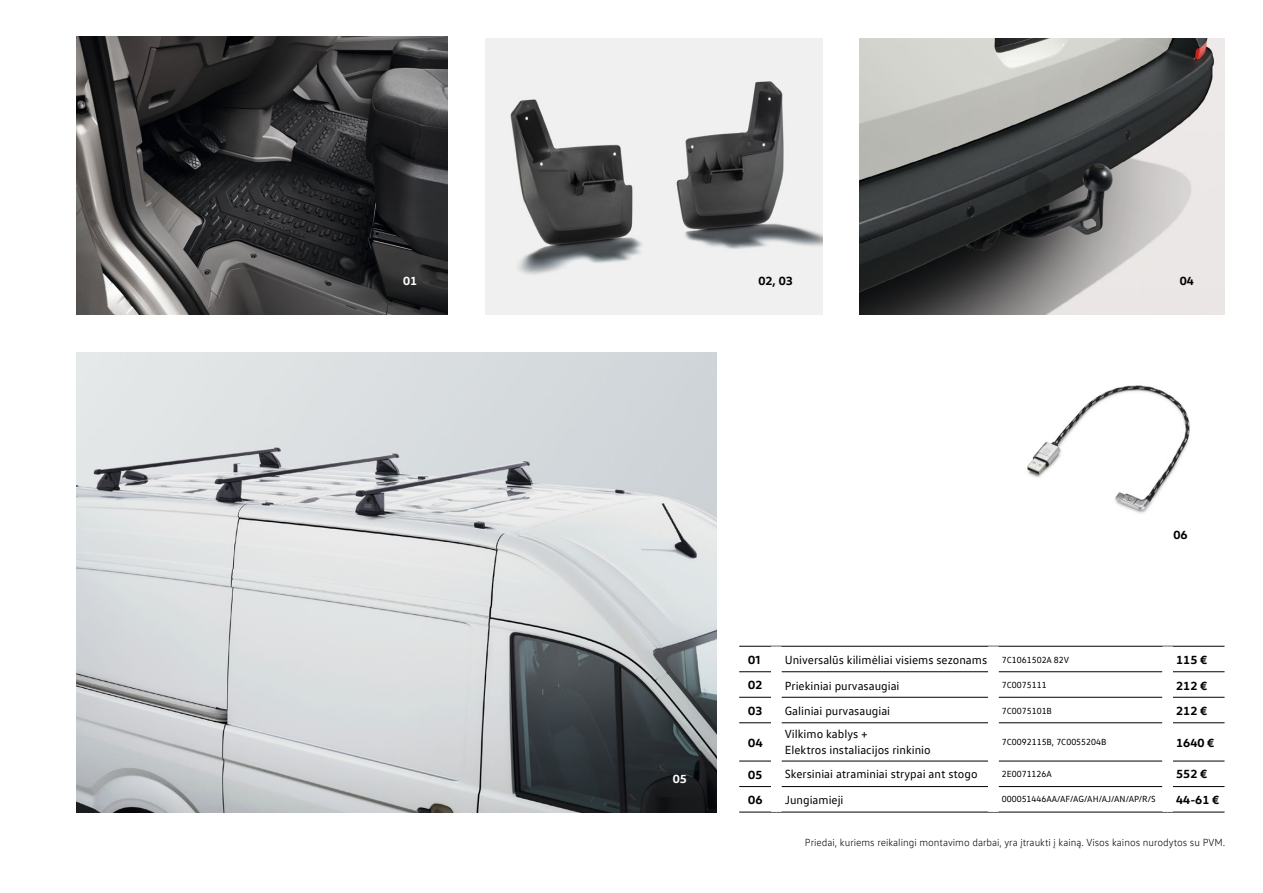
<style>
.page{position:relative;width:1263px;height:893px;background:#fff}
.page>*{position:absolute;margin:0;border:0;box-sizing:border-box;transform-origin:0 0}
.t1{font:12px/16.5px "VW Text";color:#000}
.t2{font:700 12px "VW Head";color:#000}
.t3{font:700 12px "VW Head";color:#fff}
.t4{font:300 10.5px "VW Text";color:#000}
.t5{font:9px "VW Text";color:#000}
.s1{font-size:9px}
</style>
<div class="page">
<img style="left:1027px;top:385px;width:163px;height:129px">
<hr style="left:1168px;top:646px;width:56px;height:1px;background:#000">
<hr style="left:1173px;top:671px;width:51px;height:1px;background:#000">
<hr style="left:739px;top:697px;width:32px;height:1px;background:#000">
<hr style="left:1173px;top:697px;width:51px;height:1px;background:#000">
<hr style="left:781px;top:697px;width:207px;height:1px;background:#000">
<hr style="left:999px;top:697px;width:163px;height:1px;background:#000">
<hr style="left:739px;top:722px;width:32px;height:1px;background:#000">
<hr style="left:781px;top:722px;width:207px;height:1px;background:#000">
<hr style="left:999px;top:722px;width:163px;height:1px;background:#000">
<hr style="left:1173px;top:722px;width:51px;height:1px;background:#000">
<hr style="left:739px;top:761px;width:32px;height:1px;background:#000">
<hr style="left:781px;top:761px;width:207px;height:1px;background:#000">
<hr style="left:999px;top:761px;width:163px;height:1px;background:#000">
<hr style="left:1173px;top:761px;width:51px;height:1px;background:#000">
<hr style="left:739px;top:786px;width:32px;height:1px;background:#000">
<hr style="left:781px;top:786px;width:207px;height:1px;background:#000">
<hr style="left:999px;top:786px;width:163px;height:1px;background:#000">
<hr style="left:1173px;top:786px;width:51px;height:1px;background:#000">
<hr style="left:739px;top:812px;width:37px;height:1px;background:#000">
<hr style="left:776px;top:812px;width:217px;height:1px;background:#000">
<hr style="left:993px;top:812px;width:175px;height:1px;background:#000">
<hr style="left:1168px;top:812px;width:56px;height:1px;background:#000">
<hr style="left:776px;top:646px;width:217px;height:1px;background:#000">
<hr style="left:993px;top:646px;width:175px;height:1px;background:#000">
<hr style="left:781px;top:671px;width:207px;height:1px;background:#000">
<hr style="left:999px;top:671px;width:163px;height:1px;background:#000">
<hr style="left:739px;top:646px;width:37px;height:1px;background:#000">
<hr style="left:739px;top:671px;width:32px;height:1px;background:#000">
<div style="left:771px;top:646px;width:10px;height:26px;background:#fff"></div>
<div style="left:988px;top:646px;width:11px;height:26px;background:#fff"></div>
<div style="left:1162px;top:646px;width:11px;height:26px;background:#fff"></div>
<img style="left:485px;top:38px;width:338px;height:277px">
<img style="left:77px;top:352px;width:639px;height:460px">
<img style="left:77px;top:37px;width:371px;height:278px">
<img style="left:860px;top:38px;width:365px;height:277px">
<p class="t3" style="left:403px;top:273px;width:16px">01</p>
<p class="t2" style="left:758px;top:273px;width:36px">02, 03</p>
<p class="t2" style="left:1180px;top:273px;width:16px">04</p>
<p class="t3" style="left:673px;top:770px;width:16px">05</p>
<p class="t2" style="left:1173px;top:527px;width:16px">06</p>
<p class="t2" style="left:748px;top:652px;width:14px">01</p>
<p class="t1" style="left:785px;top:651px;width:286px">Universalūs kilimėliai visiems sezonams <span class="s1">7C1061502A 82V</span></p>
<p class="t2" style="left:1176px;top:652px;width:33px">115 €</p>
<p class="t2" style="left:748px;top:677px;width:16px">02</p>
<p class="t1" style="left:785px;top:677px;width:116px">Priekiniai purvasaugiai</p>
<p class="t5" style="left:1002px;top:679px;width:46px">7C0075111</p>
<p class="t2" style="left:1176px;top:678px;width:33px">212 €</p>
<p class="t2" style="left:748px;top:703px;width:16px">03</p>
<p class="t1" style="left:785px;top:702px;width:107px">Galiniai purvasaugiai</p>
<p class="t5" style="left:1002px;top:705px;width:52px">7C0075101B</p>
<p class="t2" style="left:1176px;top:703px;width:33px">212 €</p>
<p class="t2" style="left:748px;top:735px;width:17px">04</p>
<p class="t1" style="left:785px;top:725px;width:147px">Vilkimo kablys +<br>Elektros instaliacijos rinkinio</p>
<p class="t5" style="left:1002px;top:736px;width:106px">7C0092115B, 7C0055204B</p>
<p class="t2" style="left:1176px;top:735px;width:40px">1640 €</p>
<p class="t2" style="left:748px;top:767px;width:16px">05</p>
<p class="t1" style="left:785px;top:765px;width:194px">Skersiniai atraminiai strypai ant stogo</p>
<p class="t5" style="left:1002px;top:768px;width:51px">2E0071126A</p>
<p class="t2" style="left:1176px;top:766px;width:33px">552 €</p>
<p class="t2" style="left:748px;top:792px;width:16px">06</p>
<p class="t1" style="left:785px;top:791px;width:60px">Jungiamieji</p>
<p class="t5" style="left:1002px;top:793px;width:155px">000051446AA/AF/AG/AH/AJ/AN/AP/R/S</p>
<p class="t2" style="left:1176px;top:792px;width:45px">44-61 €</p>
<p class="t4" style="left:805px;top:836px;width:422px">Priedai, kuriems reikalingi montavimo darbai, yra įtraukti į kainą. Visos kainos nurodytos su PVM.</p>
</div>
